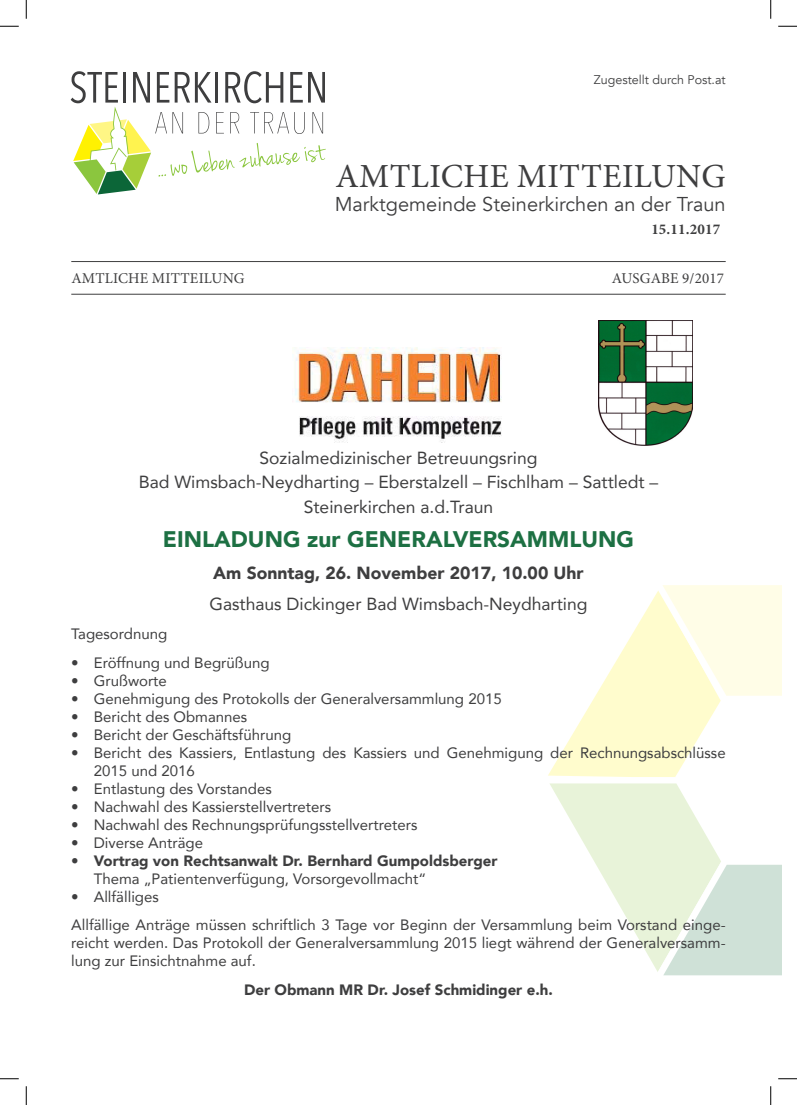
<style>
.page{position:relative;width:797px;height:1105px;background:#fff}
.page>*{position:absolute;margin:0;border:0;box-sizing:border-box;transform-origin:0 0}
.t1{font:33.75px "Minion Pro";letter-spacing:.01em;color:#3e3e3f}
.Fließtext{font:900 22.5px "Avenir";color:#1d7043}
.t2{font:20px "Avenir";color:#3e3e3f}
.Fließtext-2{font:17.5px "Avenir";color:#3e3e3f}
.Fließtext-3{font:900 17.5px "Avenir";color:#3e3e3f}
.Fließtext-4{font:15px/18px "Avenir";color:#3e3e3f}
.Fließtext-5{font:900 15px/18px "Avenir";color:#3e3e3f}
.t3{font:15px "Minion Pro";letter-spacing:.01em;color:#3e3e3f}
.t4{font:700 15px "Minion Pro";letter-spacing:.01em;color:#3e3e3f}
.t5{font:12.5px "Avenir";color:#3e3e3f}
.s1{font-weight:400}
</style>
<div class="page">
<svg style="left:71px;top:71px;width:255px;height:123px"></svg>
<hr style="left:71px;top:261px;width:654px;height:1px;background:#3e3e3f">
<hr style="left:71px;top:294px;width:654px;height:1px;background:#3e3e3f">
<svg style="left:548px;top:600px;width:170px;height:177px;fill:#fffccd"></svg>
<svg style="left:653px;top:585px;width:128px;height:121px;background:#fffce2"></svg>
<svg style="left:550px;top:783px;width:167px;height:179px;fill:#e8f3d9"></svg>
<svg style="left:652px;top:855px;width:129px;height:121px;background:#dbe9db"></svg>
<img style="left:295px;top:347px;width:207px;height:95px">
<img style="left:598px;top:320px;width:95px;height:125px">
<svg style="left:0;top:25px;width:19px;height:2px"></svg>
<svg style="left:778px;top:25px;width:19px;height:2px"></svg>
<svg style="left:0;top:1078px;width:19px;height:1px"></svg>
<svg style="left:778px;top:1078px;width:19px;height:1px"></svg>
<svg style="left:25px;top:0;width:2px;height:19px"></svg>
<svg style="left:25px;top:1086px;width:2px;height:19px"></svg>
<svg style="left:770px;top:0;width:1px;height:19px"></svg>
<svg style="left:770px;top:1086px;width:1px;height:19px"></svg>
<p class="t5" style="left:594px;top:72px;width:133px">Zugestellt durch Post.at</p>
<p class="t1" style="left:335px;top:154px;width:391px">AMTLICHE MITTEILUNG</p>
<p class="t2" style="left:335px;top:193px;width:392px">Marktgemeinde Steinerkirchen an der Traun</p>
<p class="t4" style="left:651px;top:218px;width:70px">15.11.2017</p>
<p class="t3" style="left:71px;top:268px;width:175px">AMTLICHE MITTEILUNG</p>
<p class="t3" style="left:611px;top:268px;width:114px">AUSGABE 9/2017</p>
<p class="Fließtext-2" style="left:259px;top:444px;width:279px">Sozialmedizinischer Betreuungsring</p>
<p class="Fließtext-2" style="left:139px;top:468px;width:521px">Bad Wimsbach-Neydharting – Eberstalzell – Fischlham – Sattledt –</p>
<p class="Fließtext-2" style="left:304px;top:493px;width:191px">Steinerkirchen a.d.Traun</p>
<p class="Fließtext" style="left:163px;top:520px;width:472px">EINLADUNG zur GENERALVERSAMMLUNG</p>
<p class="Fließtext-3" style="left:213px;top:558px;width:372px">Am Sonntag, 26. November 2017, 10.00 Uhr</p>
<p class="Fließtext-2" style="left:209px;top:590px;width:380px">Gasthaus Dickinger Bad Wimsbach-Neydharting</p>
<p class="Fließtext-4" style="left:71px;top:624px;width:97px">Tagesordnung</p>
<p class="Fließtext-4" style="left:71px;top:653px;width:200px">• Eröffnung und Begrüßung</p>
<p class="Fließtext-4" style="left:71px;top:671px;width:97px">• Grußworte</p>
<p class="Fließtext-4" style="left:71px;top:689px;width:432px">• Genehmigung des Protokolls der Generalversammlung 2015</p>
<p class="Fließtext-4" style="left:71px;top:707px;width:177px">• Bericht des Obmannes</p>
<p class="Fließtext-4" style="left:71px;top:725px;width:221px">• Bericht der Geschäftsführung</p>
<p class="Fließtext-4" style="left:94px;top:743px;width:633px;text-indent:-22px">• Bericht des Kassiers, Entlastung des Kassiers und Genehmigung der Rechnungsabschlüsse<br>2015 und 2016</p>
<p class="Fließtext-4" style="left:71px;top:779px;width:202px">• Entlastung des Vorstandes</p>
<p class="Fließtext-4" style="left:71px;top:797px;width:261px">• Nachwahl des Kassierstellvertreters</p>
<p class="Fließtext-4" style="left:71px;top:815px;width:347px">• Nachwahl des Rechnungsprüfungsstellvertreters</p>
<p class="Fließtext-4" style="left:71px;top:833px;width:133px">• Diverse Anträge</p>
<p class="Fließtext-5" style="left:94px;top:851px;width:405px;text-indent:-22px">• Vortrag von Rechtsanwalt Dr. Bernhard Gumpoldsberger<br><span class="s1">Thema „Patientenverfügung, Vorsorgevollmacht“</span></p>
<p class="Fließtext-4" style="left:71px;top:887px;width:89px">• Allfälliges</p>
<p class="Fließtext-4" style="left:71px;top:915px;width:656px;text-align:justify">Allfällige Anträge müssen schriftlich 3 Tage vor Beginn der Versammlung beim Vorstand einge&shy;reicht werden. Das Protokoll der Generalversammlung 2015 liegt während der Generalversamm&shy;lung zur Einsichtnahme auf.</p>
<p class="Fließtext-5" style="left:244px;top:980px;width:310px">Der Obmann MR Dr. Josef Schmidinger e.h.</p>
</div>
